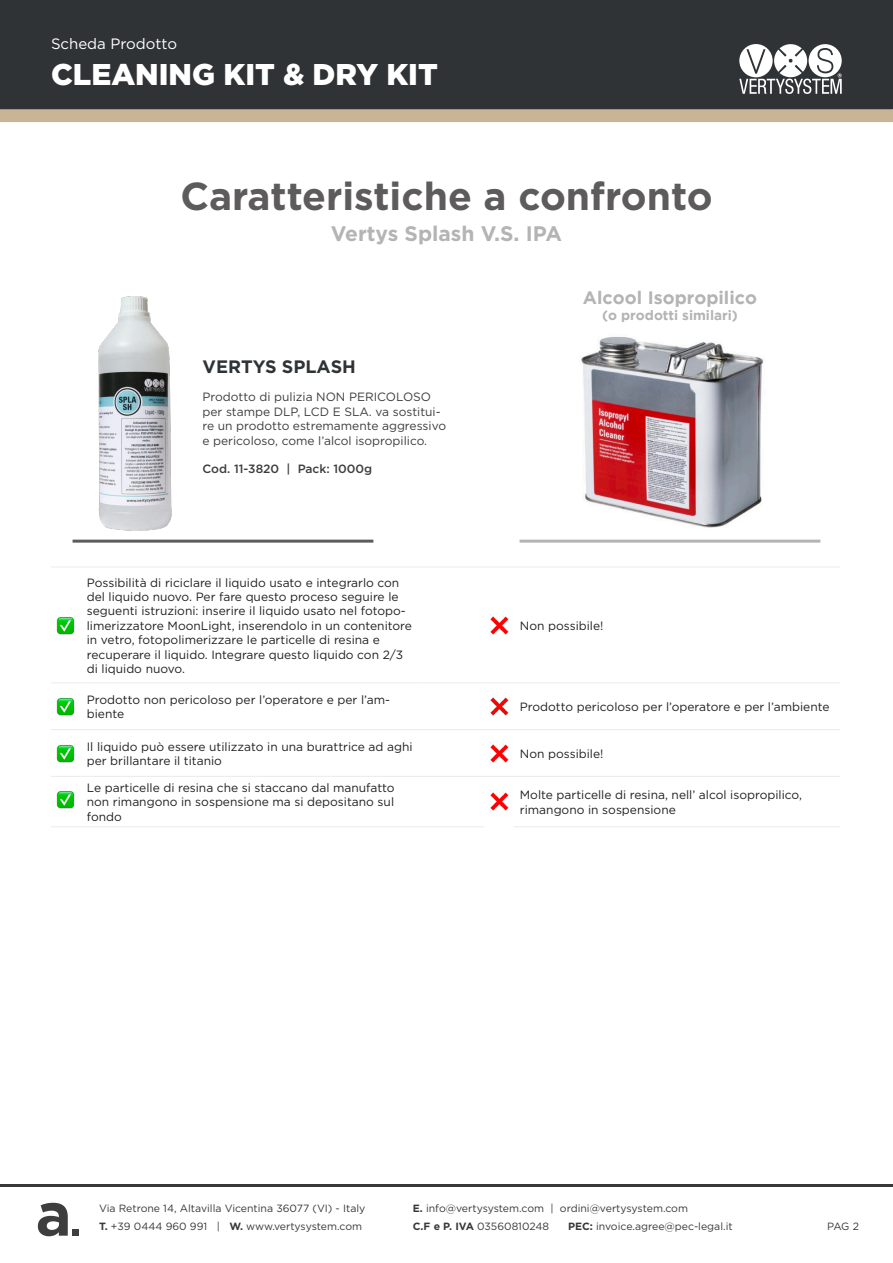
<style>
.page{position:relative;width:893px;height:1263px;background:#fff}
.page>*{position:absolute;margin:0;border:0;box-sizing:border-box;transform-origin:0 0}
.t1{font:700 39px "Gotham";color:#5d5b5c}
.t2{font:900 30px "Gotham";color:#fff}
.t3{font:700 21px "Gotham";color:#b4b4b4}
.t4{font:700 18px "Gotham";color:#b4b4b4}
.t5{font:700 18px "Gotham";color:#2f3336}
.t6{font:15px "Gotham";color:#fff}
.t7{font:700 13.5px "Gotham";color:#b4b4b4}
.t8{font:12px/14.4px "Gotham";color:#231f20}
.t9{font:12px/14.4px "Gotham";color:#3d3d3c}
.t10{font:500 12px "Gotham";color:#3d3d3c}
.t11{font:10.5px/18px "Gotham";color:#383937}
.s1{font-weight:700}
</style>
<div class="page">
<div style="left:0;top:0;width:893px;height:109px;background:#2f3336"></div>
<div style="left:0;top:109px;width:893px;height:13px;background:#c9b496;border:2px solid #c9b496"></div>
<svg style="left:892px;top:109px;width:1px;height:13px"></svg>
<hr style="left:0;top:1184px;width:892px;height:3px;background:#383937">
<svg style="left:38px;top:1203px;width:30px;height:33px"></svg>
<div style="left:72px;top:1228px;width:7px;height:7px;background:#3e3e3f"></div>
<svg style="left:739px;top:44px;width:103px;height:50px"></svg>
<img style="left:98px;top:296px;width:74px;height:235px">
<img style="left:581px;top:337px;width:183px;height:191px">
<hr style="left:520px;top:540px;width:300px;height:3px;background:#b4b4b4">
<hr style="left:73px;top:540px;width:300px;height:3px;background:#5d5b5c">
<hr style="left:51px;top:826px;width:30px;height:1px;background:#edeaeb">
<hr style="left:81px;top:826px;width:339px;height:1px;background:#edeaeb">
<hr style="left:420px;top:826px;width:64px;height:1px;background:#edeaeb">
<hr style="left:514px;top:826px;width:326px;height:1px;background:#edeaeb">
<hr style="left:51px;top:567px;width:30px;height:1px;background:#edeaeb">
<hr style="left:81px;top:567px;width:339px;height:1px;background:#edeaeb">
<hr style="left:420px;top:567px;width:64px;height:1px;background:#edeaeb">
<hr style="left:484px;top:567px;width:30px;height:1px;background:#edeaeb">
<hr style="left:514px;top:567px;width:326px;height:1px;background:#edeaeb">
<hr style="left:51px;top:682px;width:30px;height:1px;background:#edeaeb">
<hr style="left:81px;top:682px;width:339px;height:1px;background:#edeaeb">
<hr style="left:420px;top:682px;width:64px;height:1px;background:#edeaeb">
<hr style="left:484px;top:682px;width:30px;height:1px;background:#edeaeb">
<hr style="left:514px;top:682px;width:326px;height:1px;background:#edeaeb">
<hr style="left:51px;top:729px;width:30px;height:1px;background:#edeaeb">
<hr style="left:81px;top:729px;width:339px;height:1px;background:#edeaeb">
<hr style="left:420px;top:729px;width:64px;height:1px;background:#edeaeb">
<hr style="left:484px;top:729px;width:30px;height:1px;background:#edeaeb">
<hr style="left:514px;top:729px;width:326px;height:1px;background:#edeaeb">
<hr style="left:51px;top:776px;width:30px;height:1px;background:#edeaeb">
<hr style="left:81px;top:776px;width:339px;height:1px;background:#edeaeb">
<hr style="left:420px;top:776px;width:64px;height:1px;background:#edeaeb">
<hr style="left:484px;top:776px;width:30px;height:1px;background:#edeaeb">
<hr style="left:514px;top:776px;width:326px;height:1px;background:#edeaeb">
<img style="left:56px;top:617px;width:19px;height:18px">
<img style="left:490px;top:616px;width:19px;height:19px">
<img style="left:56px;top:698px;width:19px;height:18px">
<img style="left:490px;top:697px;width:19px;height:19px">
<img style="left:56px;top:745px;width:19px;height:18px">
<img style="left:490px;top:744px;width:19px;height:19px">
<img style="left:56px;top:791px;width:19px;height:18px">
<img style="left:490px;top:792px;width:19px;height:19px">
<p class="t6" style="left:51px;top:34px;width:128px">Scheda Prodotto</p>
<h2 class="t2" style="left:51px;top:54px;width:388px">CLEANING KIT &amp; DRY KIT</h2>
<p class="t1" style="left:180px;top:170px;width:534px">Caratteristiche a confronto</p>
<p class="t3" style="left:331px;top:220px;width:233px">Vertys Splash V.S. IPA</p>
<p class="t5" style="left:203px;top:354px;width:155px">VERTYS SPLASH</p>
<p class="t9" style="left:203px;top:390px;width:245px">Prodotto di pulizia NON PERICOLOSO per stampe DLP, LCD E SLA. va sostitui&shy;re un prodotto estremamente aggressivo e pericoloso, come l’alcol isopropilico.</p>
<p class="t10" style="left:203px;top:461px;width:171px">Cod. 11-3820 | Pack: 1000g</p>
<p class="t8" style="left:87px;top:575px;width:327px">Possibilità di riciclare il liquido usato e integrarlo con del liquido nuovo. Per fare questo proceso seguire le seguenti istruzioni: inserire il liquido usato nel fotopo&shy;limerizzatore MoonLight, inserendolo in un contenitore in vetro, fotopolimerizzare le particelle di resina e recuperare il liquido. Integrare questo liquido con 2/3 di liquido nuovo.</p>
<p class="t4" style="left:583px;top:287px;width:176px">Alcool Isopropilico</p>
<p class="t7" style="left:602px;top:307px;width:137px">(o prodotti similari)</p>
<p class="t8" style="left:520px;top:618px;width:85px">Non possibile!</p>
<p class="t8" style="left:87px;top:692px;width:305px">Prodotto non pericoloso per l’operatore e per l’am&shy;biente</p>
<p class="t8" style="left:520px;top:699px;width:311px">Prodotto pericoloso per l’operatore e per l’ambiente</p>
<p class="t8" style="left:87px;top:739px;width:327px">Il liquido può essere utilizzato in una burattrice ad aghi per brillantare il titanio</p>
<p class="t8" style="left:520px;top:746px;width:85px">Non possibile!</p>
<p class="t8" style="left:87px;top:780px;width:309px;text-align:justify">Le particelle di resina che si staccano dal manufatto non rimangono in sospensione ma si depositano sul fondo</p>
<p class="t8" style="left:520px;top:787px;width:284px">Molte particelle di resina, nell’ alcol isopropilico, rimangono in sospensione</p>
<p class="t11" style="left:99px;top:1199px;width:268px">Via Retrone 14, Altavilla Vicentina 36077 (VI) - Italy<br><span class="s1">T.</span> +39 0444 960 991 | <span class="s1">W.</span> www.vertysystem.com</p>
<p class="t11" style="left:413px;top:1199px;width:277px"><span class="s1">E.</span> info@vertysystem.com | ordini@vertysystem.com<br><span class="s1">C.F e P. IVA</span> 03560810248</p>
<p class="t11" style="left:568px;top:1217px;width:166px"><span class="s1">PEC:</span> invoice.agree@pec-legal.it</p>
<p class="t11" style="left:827px;top:1217px;width:33px">PAG 2</p>
</div>
